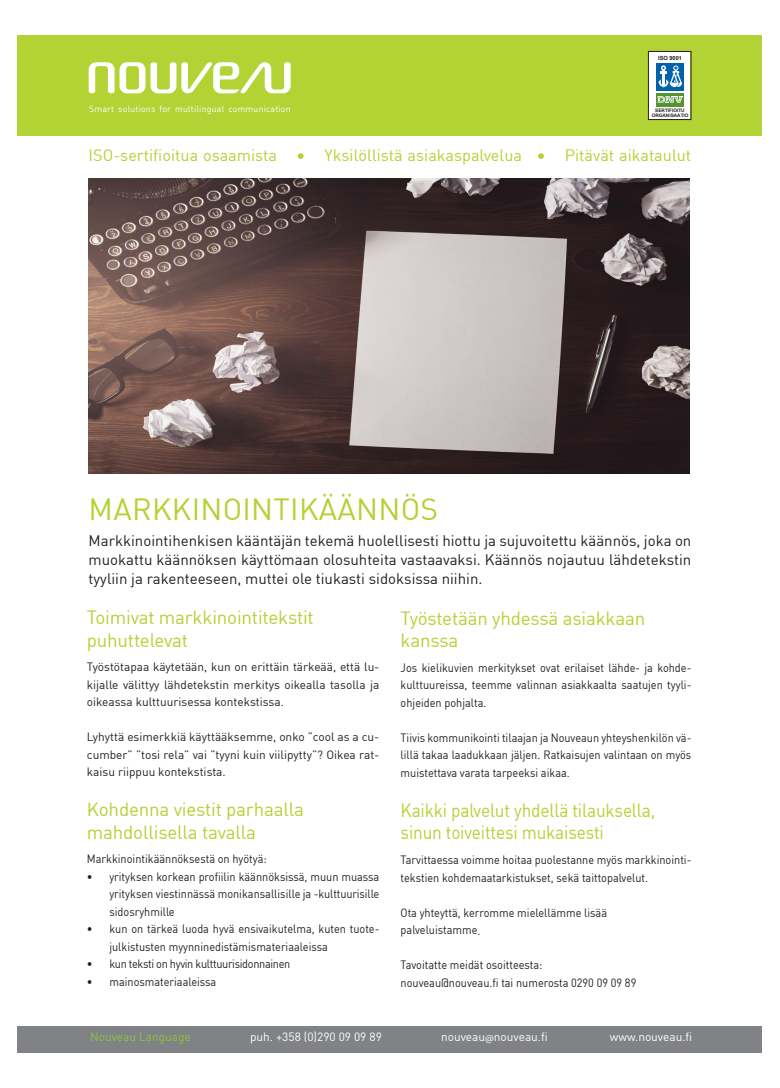
<style>
.page{position:relative;width:780px;height:1088px;background:#fff}
.page>*{position:absolute;margin:0;border:0;box-sizing:border-box;transform-origin:0 0}
.väliotsikot{font:30px "DIN";letter-spacing:.01em;color:#b3d234}
.väliotsikot-2{font:18.75px/22.5px "DIN";letter-spacing:-.01em;color:#b3d234}
.väliotsikot-3{font:18.75px/22.5px "DIN";letter-spacing:-.01em;color:#b3d234;scale:.92 1}
.t1{font:16.25px "DIN";color:#b3d234}
.esittely{font:15px/18.8px "DIN";color:#231f20;text-align:justify}
.leipis_fi{font:11.88px/17.5px "DIN";color:#231f20;text-align:justify;scale:.92 1}
.leipis_fi-2{font:11.88px/17.5px "DIN";color:#231f20;text-align:justify}
.t2{font:11.88px "DIN";color:#fff}
.leipis_fi-3{font:11.88px "DIN";letter-spacing:-.03em;color:#231f20;scale:.92 1}
.t3{font:11.88px "DIN";color:#8bc63e}
.t4{font:8.75px "DIN";letter-spacing:.02em;color:#fff}
.t5{font:700 5.62px "Arial";color:#231f20}
.t6{font:700 4.75px/5.2px "Arial";color:#231f20;text-align:center}
.s1{font-size:17.5px}
.s2{font-family:"Myriad Pro"}
</style>
<div class="page">
<div style="left:18px;top:1026px;width:744px;height:26px;background:#808285"></div>
<div style="left:18px;top:35px;width:744px;height:101px;background:#b3d234"></div>
<svg style="left:89px;top:62px;width:202px;height:31px"></svg>
<img style="left:89px;top:179px;width:600px;height:294px">
<div style="left:648px;top:52px;width:42px;height:67px;background:#fff"></div>
<div style="left:648px;top:51px;width:43px;height:69px;border:1px solid #231f20"></div>
<div style="left:656px;top:63px;width:27px;height:28px;background:#0161aa"></div>
<div style="left:656px;top:93px;width:27px;height:14px;background:#549532"></div>
<svg style="left:657px;top:96px;width:25px;height:7px"></svg>
<svg style="left:658px;top:65px;width:24px;height:23px"></svg>
<p class="t5" style="left:658px;top:54px;width:25px">ISO 9001</p>
<p class="t4" style="left:89px;top:104px;width:203px">Smart solutions for multilingual communication</p>
<p class="t1" style="left:89px;top:145px;width:604px">ISO-sertifioitua osaamista <span class="s1">•</span> Yksilöllistä asiakaspalvelua <span class="s1">•</span> Pitävät aikataulut</p>
<p class="t6" style="left:651px;top:108px;width:38px">SERTIFIOITU<br>ORGANISAATIO</p>
<p class="väliotsikot" style="left:89px;top:491px;width:351px">MARKKINOINTIKÄÄNNÖS</p>
<p class="esittely" style="left:89px;top:531px;width:604px">Markkinointihenkisen kääntäjän tekemä huolellisesti hiottu ja sujuvoitettu käännös, joka on muokattu käännöksen käyttömaan olosuhteita vastaavaksi. Käännös nojautuu lähdetekstin tyyliin ja rakenteeseen, muttei ole tiukasti sidoksissa niihin.</p>
<p class="väliotsikot-2" style="left:87px;top:606px;width:228px">Toimivat markkinointitekstit puhuttelevat</p>
<p class="leipis_fi-2" style="left:87px;top:658px;width:294px">Työstötapaa käytetään, kun on erittäin tärkeää, että lu&shy;kijalle välittyy lähdetekstin merkitys oikealla tasolla ja oikeassa kulttuurisessa kontekstissa.</p>
<p class="leipis_fi-2" style="left:87px;top:728px;width:294px">Lyhyttä esimerkkiä käyttääksemme, onko ”cool as a cu&shy;cumber” ”tosi rela” vai ”tyyni kuin viilipytty”? Oikea rat&shy;kaisu riippuu kontekstista.</p>
<p class="väliotsikot-2" style="left:87px;top:798px;width:219px">Kohdenna viestit parhaalla mahdollisella tavalla</p>
<p class="leipis_fi" style="left:87px;top:850px;width:197px">Markkinointikäännöksestä on hyötyä:</p>
<p class="leipis_fi" style="left:109px;top:867px;width:295px;text-indent:-22px">• yrityksen korkean profiilin käännöksissä, muun muassa yrityksen viestinnässä monikansallisille ja -kulttuurisille sidosryhmille</p>
<p class="leipis_fi" style="left:109px;top:920px;width:295px;text-indent:-22px">• kun on tärkeä luoda hyvä ensivaikutelma, kuten tuote&shy;julkistusten myynninedistämismateriaaleissa</p>
<p class="leipis_fi-3" style="left:87px;top:957px;width:222px">• kun teksti on hyvin kulttuurisidonnainen</p>
<p class="leipis_fi" style="left:87px;top:972px;width:142px">• mainosmateriaaleissa</p>
<p class="väliotsikot-2" style="left:400px;top:606px;width:246px">Työstetään yhdessä asiakkaan kanssa</p>
<p class="leipis_fi" style="left:400px;top:658px;width:317px">Jos kielikuvien merkitykset ovat erilaiset lähde- ja kohde&shy;kulttuureissa, teemme valinnan asiakkaalta saatujen tyyli&shy;ohjeiden pohjalta.</p>
<p class="leipis_fi" style="left:400px;top:728px;width:317px">Tiivis kommunikointi tilaajan ja Nouveaun yhteyshenkilön vä&shy;lillä takaa laadukkaan jäljen. Ratkaisujen valintaan on myös muistettava varata tarpeeksi aikaa.</p>
<p class="väliotsikot-3" style="left:400px;top:798px;width:278px">Kaikki palvelut yhdellä tilauksella, sinun toiveittesi mukaisesti</p>
<p class="leipis_fi" style="left:400px;top:851px;width:317px">Tarvittaessa voimme hoitaa puolestanne myös markkinointi&shy;tekstien kohdemaatarkistukset, sekä taittopalvelut.</p>
<p class="leipis_fi" style="left:400px;top:903px;width:226px">Ota yhteyttä, kerromme mielellämme lisää</p>
<p class="leipis_fi" style="left:400px;top:921px;width:88px">palveluistamme.</p>
<p class="leipis_fi" style="left:400px;top:956px;width:156px">Tavoitatte meidät osoitteesta:</p>
<p class="leipis_fi" style="left:400px;top:973px;width:258px">nouveau@nouveau.fi tai numerosta 0290 09 09 89</p>
<p class="t3" style="left:90px;top:1029px;width:102px">Nouveau Language</p>
<p class="t2" style="left:250px;top:1029px;width:133px">puh. +358 (0)290 09 09 89</p>
<p class="t2" style="left:441px;top:1029px;width:108px">nouveau<span class="s2">@</span>nouveau.fi</p>
<p class="t2" style="left:610px;top:1029px;width:84px">www.nouveau.fi</p>
</div>
